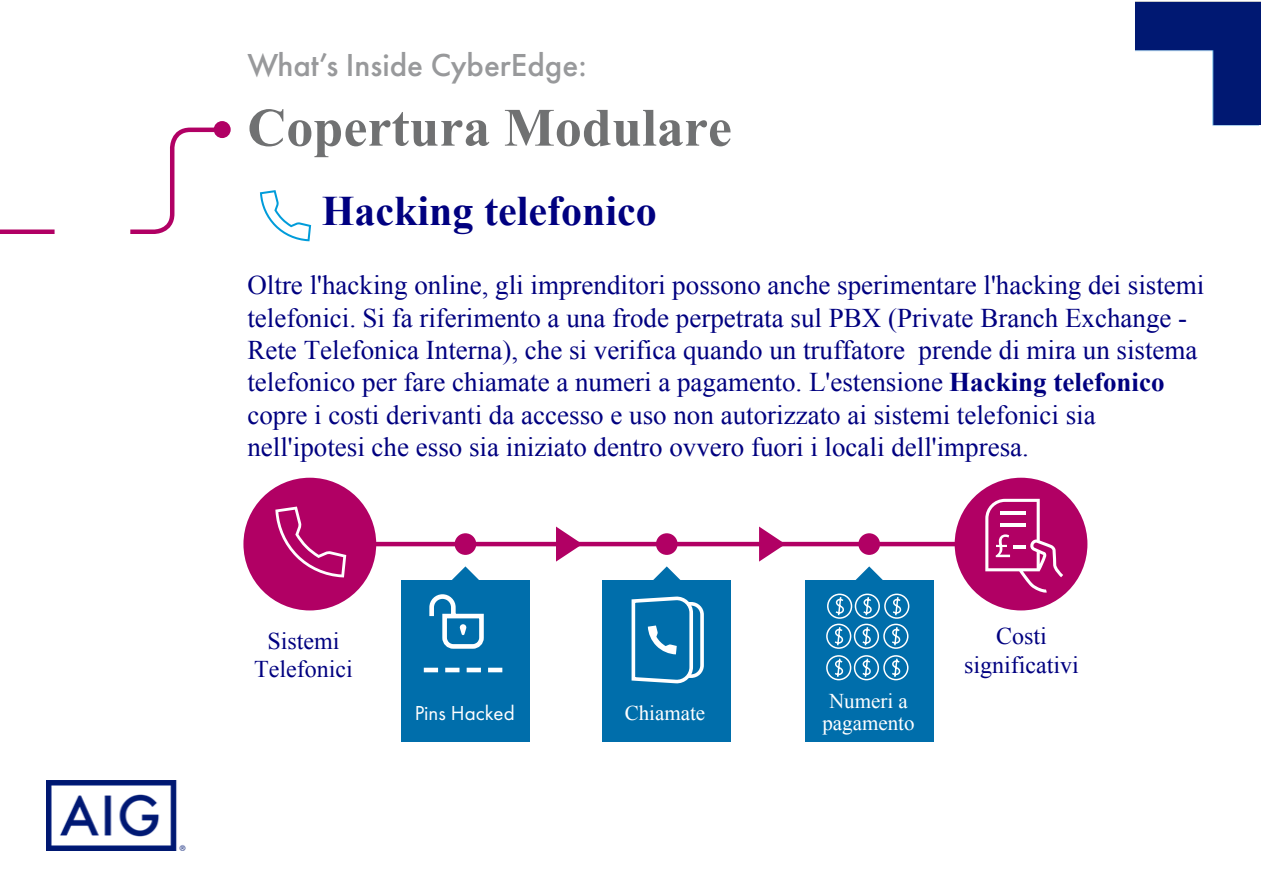
<style>
.page{position:relative;width:1263px;height:893px;background:#fff}
.page>*{position:absolute;margin:0;border:0;box-sizing:border-box;transform-origin:0 0}
.t1{font:700 54px "Times New Roman";color:#707172}
.t2{font:700 42px "Times New Roman";color:#000080}
.t3{font:500 33px "Futura PT";color:#98999b}
.t4{font:27px/32.4px "Times New Roman";color:#000080}
.t5{font:24px/28.8px "Times New Roman";color:#000080;text-align:center}
.t6{font:21px/22.5px "Times New Roman";color:#fff;text-align:center}
.t7{font:21px "Futura PT";color:#fff}
.s1{font-weight:700}
</style>
<div class="page">
<svg style="left:260px;top:190px;width:51px;height:51px"></svg>
<div style="left:401px;top:580px;width:129px;height:162px;background:#006eab"></div>
<hr style="left:424px;top:668px;width:14px;height:4px;background:#fff">
<hr style="left:445px;top:668px;width:14px;height:4px;background:#fff">
<hr style="left:467px;top:668px;width:14px;height:4px;background:#fff">
<hr style="left:488px;top:668px;width:14px;height:4px;background:#fff">
<svg style="left:429px;top:566px;width:55px;height:83px"></svg>
<hr style="left:324px;top:542px;width:640px;height:4px;background:#b10064">
<div style="left:455px;top:533px;width:21px;height:22px;background:#b10064;border-radius:50%"></div>
<div style="left:656px;top:533px;width:22px;height:22px;background:#b10064;border-radius:50%"></div>
<div style="left:858px;top:533px;width:22px;height:22px;background:#b10064;border-radius:50%"></div>
<div style="left:243px;top:478px;width:133px;height:132px;background:#b10064;border-radius:50%"></div>
<div style="left:955px;top:478px;width:132px;height:132px;background:#b10064;border-radius:50%"></div>
<svg style="left:275px;top:507px;width:71px;height:70px"></svg>
<div style="left:805px;top:580px;width:129px;height:162px;background:#006eab"></div>
<svg style="left:826px;top:566px;width:84px;height:115px"></svg>
<div style="left:602px;top:580px;width:129px;height:162px;background:#006eab"></div>
<svg style="left:631px;top:566px;width:73px;height:118px"></svg>
<svg style="left:985px;top:499px;width:78px;height:94px"></svg>
<svg style="left:759px;top:527px;width:26px;height:35px"></svg>
<svg style="left:556px;top:527px;width:26px;height:35px"></svg>
<svg style="left:214px;top:121px;width:17px;height:17px"></svg>
<div style="left:0;top:229px;width:55px;height:5px;background:#b10064"></div>
<svg style="left:130px;top:125px;width:97px;height:109px"></svg>
<img style="left:47px;top:781px;width:139px;height:69px">
<img style="left:1135px;top:1px;width:125px;height:125px">
<p class="t3" style="left:247px;top:45px;width:341px">What’s Inside CyberEdge:</p>
<h1 class="t1" style="left:247px;top:90px;width:486px">Copertura Modulare</h1>
<h2 class="t2" style="left:322px;top:182px;width:336px">Hacking telefonico</h2>
<p class="t4" style="left:247px;top:269px;width:958px">Oltre l'hacking online, gli imprenditori possono anche sperimentare l'hacking dei sistemi telefonici. Si fa riferimento a una frode perpetrata sul PBX (Private Branch Exchange - Rete Telefonica Interna), che si verifica quando un truffatore prende di mira un sistema telefonico per fare chiamate a numeri a pagamento. L'estensione <span class="s1">Hacking telefonico </span>copre i costi derivanti da accesso e uso non autorizzato ai sistemi telefonici sia nell'ipotesi che esso sia iniziato dentro ovvero fuori i locali dell'impresa.</p>
<p class="t5" style="left:254px;top:626px;width:100px">Sistemi<br>Telefonici</p>
<p class="t5" style="left:964px;top:621px;width:116px">Costi significativi</p>
<p class="t7" style="left:415px;top:700px;width:102px">Pins Hacked</p>
<p class="t6" style="left:822px;top:689px;width:94px">Numeri a pagamento</p>
<p class="t6" style="left:625px;top:702px;width:82px">Chiamate</p>
</div>
